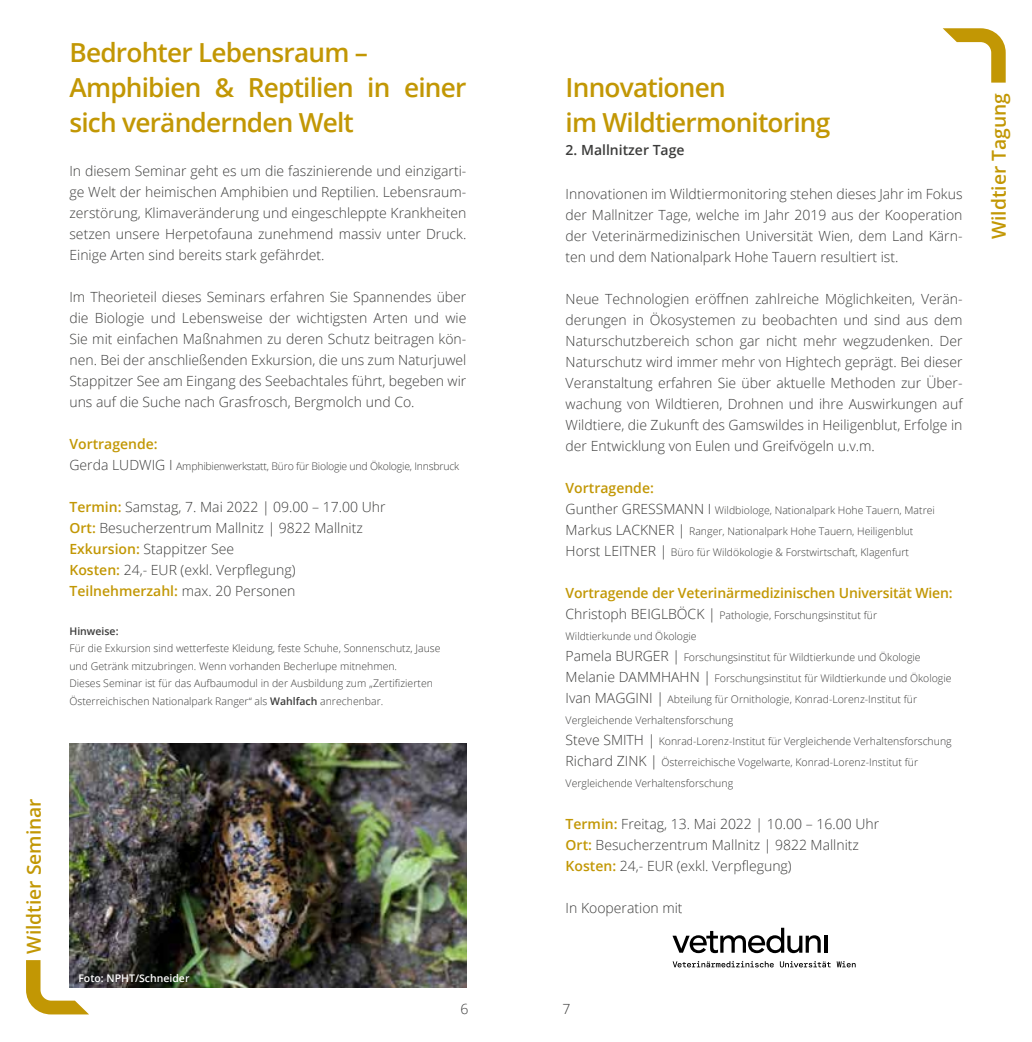
<style>
.page{position:relative;width:1032px;height:1042px;background:#fff}
.page>*{position:absolute;margin:0;border:0;box-sizing:border-box;transform-origin:0 0}
.t1{font:600 26.25px/35px "Open Sans";letter-spacing:-.03em;color:#c29704}
.t2{font:600 19.25px "Open Sans";color:#c29704}
.t3{font:300 14px/21px "Open Sans";color:#3c3c3b;text-align:justify}
.t4{font:600 14px "Open Sans";letter-spacing:-.01em;color:#c29704}
.t5{font:600 14px "Open Sans";color:#3c3c3b}
.t6{font:300 10.5px/21px "Open Sans";color:#3c3c3b}
.t7{font:300 10.5px "Open Sans";letter-spacing:-.02em;color:#3c3c3b}
.t8{font:600 10.5px "Open Sans";color:#fff}
.t9{font:600 10.5px "Open Sans";color:#3c3c3b}
.s1{font-size:14px}
.s2{font-weight:600;color:#c29704}
.s3{font-weight:600}
</style>
<div class="page">
<img style="left:69px;top:743px;width:397px;height:244px">
<svg style="left:672px;top:928px;width:149px;height:25px"></svg>
<hr style="left:824px;top:935px;width:3px;height:17px;background:#000">
<svg style="left:673px;top:961px;width:183px;height:6px"></svg>
<svg style="left:26px;top:960px;width:63px;height:54px"></svg>
<svg style="left:943px;top:28px;width:63px;height:55px"></svg>
<h2 class="t2" style="left:21px;top:953px;width:157px;rotate:-90deg">Wildtier Seminar</h2>
<h1 class="t1" style="left:69px;top:35px;width:398px">Bedrohter Lebensraum –<br>Amphibien &amp; Reptilien in einer sich verändernden Welt</h1>
<p class="t3" style="left:69px;top:160px;width:398px">In diesem Seminar geht es um die faszinierende und einzigarti&shy;ge Welt der heimischen Amphibien und Reptilien. Lebensraum&shy;zerstörung, Klimaveränderung und eingeschleppte Krankheiten setzen unsere Herpetofauna zunehmend massiv unter Druck.<br>Einige Arten sind bereits stark gefährdet.</p>
<p class="t3" style="left:69px;top:286px;width:398px">Im Theorieteil dieses Seminars erfahren Sie Spannendes über die Biologie und Lebensweise der wichtigsten Arten und wie Sie mit einfachen Maßnahmen zu deren Schutz beitragen kön&shy;nen. Bei der anschließenden Exkursion, die uns zum Naturjuwel Stappitzer See am Eingang des Seebachtales führt, begeben wir uns auf die Suche nach Grasfrosch, Bergmolch und Co.</p>
<p class="t4" style="left:69px;top:434px;width:90px">Vortragende:</p>
<p class="t7" style="left:69px;top:459px;width:391px"><span class="s1">Gerda LUDWIG I</span> Amphibienwerkstatt, Büro für Biologie und Ökologie, Innsbruck</p>
<p class="t3" style="left:69px;top:496px;width:318px;text-align:left"><span class="s2">Termin:</span> Samstag, 7. Mai 2022 | 09.00 – 17.00 Uhr <span class="s2">Ort:</span> Besucherzentrum Mallnitz | 9822 Mallnitz <span class="s2">Exkursion:</span> Stappitzer See<br><span class="s2">Kosten:</span> 24,- EUR (exkl. Verpflegung)<br><span class="s2">Teilnehmerzahl:</span> max. 20 Personen</p>
<p class="t9" style="left:69px;top:623px;width:51px">Hinweise:</p>
<p class="t6" style="left:69px;top:639px;width:373px;line-height:17.5px">Für die Exkursion sind wetterfeste Kleidung, feste Schuhe, Sonnenschutz, Jause und Getränk mitzubringen. Wenn vorhanden Becherlupe mitnehmen.<br>Dieses Seminar ist für das Aufbaumodul in der Ausbildung zum „Zertifizierten Österreichischen Nationalpark Ranger“ als <span class="s3">Wahlfach</span> anrechenbar.</p>
<p class="t8" style="left:78px;top:971px;width:113px">Foto: NPHT/Schneider</p>
<h1 class="t1" style="left:566px;top:69px;width:266px">Innovationen<br>im Wildtiermonitoring</h1>
<p class="t5" style="left:566px;top:140px;width:120px">2. Mallnitzer Tage</p>
<p class="t3" style="left:566px;top:183px;width:398px">Innovationen im Wildtiermonitoring stehen dieses Jahr im Fokus der Mallnitzer Tage, welche im Jahr 2019 aus der Kooperation der Veterinärmedizinischen Universität Wien, dem Land Kärn&shy;ten und dem Nationalpark Hohe Tauern resultiert ist.</p>
<p class="t3" style="left:566px;top:288px;width:398px">Neue Technologien eröffnen zahlreiche Möglichkeiten, Verän&shy;derungen in Ökosystemen zu beobachten und sind aus dem Naturschutzbereich schon gar nicht mehr wegzudenken. Der Naturschutz wird immer mehr von Hightech geprägt. Bei dieser Veranstaltung erfahren Sie über aktuelle Methoden zur Über&shy;wachung von Wildtieren, Drohnen und ihre Auswirkungen auf Wildtiere, die Zukunft des Gamswildes in Heiligenblut, Erfolge in der Entwicklung von Eulen und Greifvögeln u.v.m.</p>
<p class="t4" style="left:566px;top:478px;width:90px">Vortragende:</p>
<p class="t6" style="left:566px;top:499px;width:371px"><span class="s1">Gunther GRESSMANN I</span> Wildbiologe, Nationalpark Hohe Tauern, Matrei<br><span class="s1">Markus LACKNER |</span> Ranger, Nationalpark Hohe Tauern, Heiligenblut<br><span class="s1">Horst LEITNER |</span> Büro für Wildökologie &amp; Forstwirtschaft, Klagenfurt</p>
<p class="t4" style="left:566px;top:583px;width:389px">Vortragende der Veterinärmedizinischen Universität Wien:</p>
<p class="t6" style="left:566px;top:604px;width:388px"><span class="s1">Christoph BEIGLBÖCK |</span> Pathologie, Forschungsinstitut für<br>Wildtierkunde und Ökologie<br><span class="s1">Pamela BURGER |</span> Forschungsinstitut für Wildtierkunde und Ökologie <span class="s1">Melanie DAMMHAHN |</span> Forschungsinstitut für Wildtierkunde und Ökologie <span class="s1">Ivan MAGGINI |</span> Abteilung für Ornithologie, Konrad-Lorenz-Institut für Vergleichende Verhaltensforschung<br><span class="s1">Steve SMITH |</span> Konrad-Lorenz-Institut für Vergleichende Verhaltensforschung <span class="s1">Richard ZINK |</span> Österreichische Vogelwarte, Konrad-Lorenz-Institut für Vergleichende Verhaltensforschung</p>
<p class="t3" style="left:566px;top:813px;width:315px;text-align:left"><span class="s2">Termin:</span> Freitag, 13. Mai 2022 | 10.00 – 16.00 Uhr<br><span class="s2">Ort:</span> Besucherzentrum Mallnitz | 9822 Mallnitz<br><span class="s2">Kosten:</span> 24,- EUR (exkl. Verpflegung)</p>
<p class="t3" style="left:566px;top:897px;width:119px">In Kooperation mit</p>
<p class="t3" style="left:461px;top:998px;width:9px">6</p>
<p class="t3" style="left:563px;top:998px;width:9px">7</p>
<h2 class="t2" style="left:985px;top:239px;width:148px;rotate:-90deg">Wildtier Tagung</h2>
</div>
